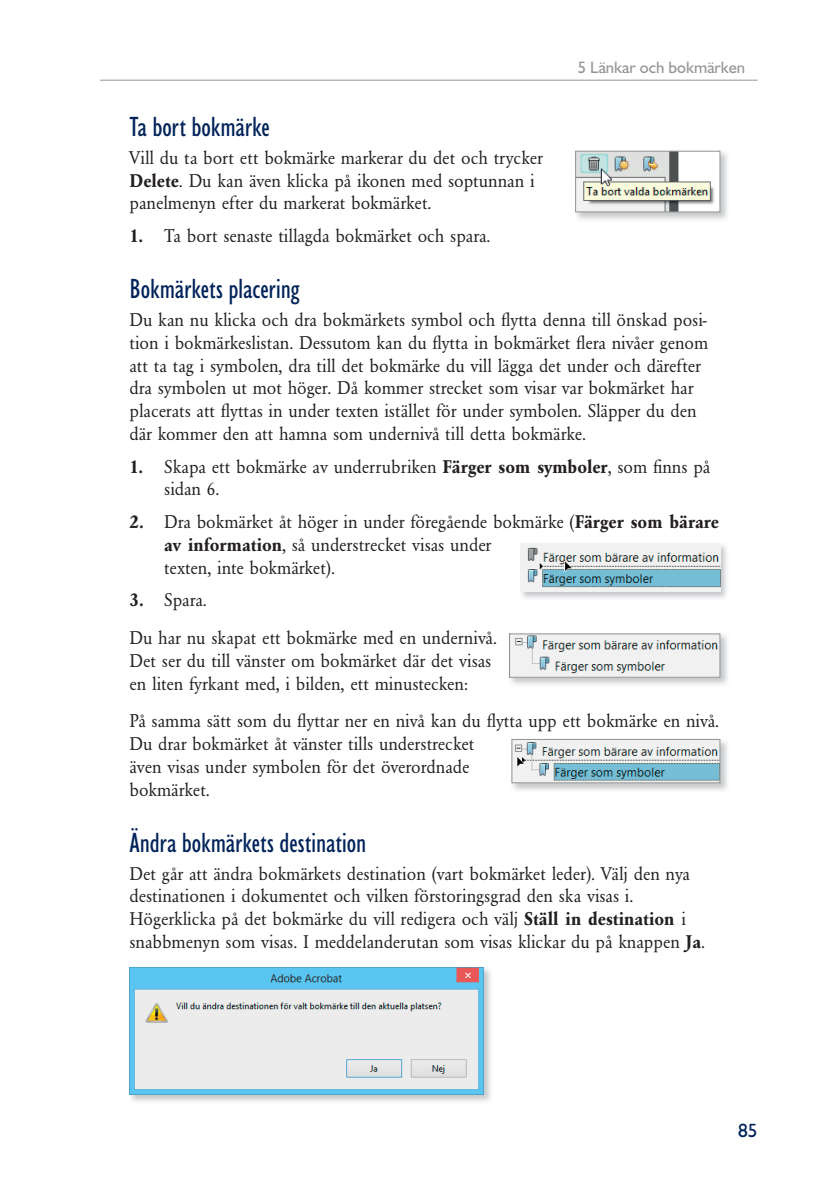
<style>
.page{position:relative;width:821px;height:1203px;background:#fff}
.page>*{position:absolute;margin:0;border:0;box-sizing:border-box;transform-origin:0 0}
.t1{font:condensed 28px "Humanist 521 BT";letter-spacing:-.005em;color:#002359}
.t2{font:19.25px/22.8px "URW Garamond T Regu Narr";color:#231f20}
.t3{font:19.25px "Humanist 521 BT";color:#002359}
.t4{font:16.62px "Humanist 521 BT";color:#939598}
.s1{font-family:"URW Garamond T Bold Narr"}
</style>
<div class="page">
<hr style="left:100px;top:80px;width:657px;height:1px;background:#939598">
<img style="left:129px;top:967px;width:362px;height:135px">
<img style="left:129px;top:967px;width:354px;height:126px">
<img style="left:575px;top:150px;width:153px;height:70px">
<img style="left:577px;top:153px;width:141px;height:57px">
<div style="left:575px;top:151px;width:145px;height:61px;border:1px solid #939598"></div>
<img style="left:520px;top:543px;width:207px;height:56px">
<img style="left:520px;top:543px;width:200px;height:48px">
<img style="left:509px;top:633px;width:219px;height:52px">
<img style="left:511px;top:635px;width:207px;height:40px">
<div style="left:509px;top:633px;width:211px;height:44px;border:1px solid #939598"></div>
<img style="left:511px;top:739px;width:217px;height:52px">
<img style="left:513px;top:741px;width:205px;height:39px">
<div style="left:511px;top:739px;width:209px;height:43px;border:1px solid #939598"></div>
<p class="t4" style="left:577px;top:57px;width:169px">5 Länkar och bokmärken</p>
<h1 class="t1" style="left:129px;top:110px;width:142px">Ta bort bokmärke</h1>
<p class="t2" style="left:129px;top:146px;width:415px">Vill du ta bort ett bokmärke markerar du det och trycker<br><span class="s1">Delete</span>. Du kan även klicka på ikonen med soptunnan i panelmenyn efter du markerat bokmärket.</p>
<p class="t2" style="left:129px;top:224px;width:362px"><span class="s1">1.</span> Ta bort senaste tillagda bokmärket och spara.</p>
<h1 class="t1" style="left:129px;top:273px;width:172px">Bokmärkets placering</h1>
<p class="t2" style="left:129px;top:308px;width:580px">Du kan nu klicka och dra bokmärkets sym bol och flytta denna till öns kad posi&shy;tion i bok mär kes lis tan. Dess ut om kan du flytta in bokmärket flera nivåer genom att ta tag i symbolen, dra till det bok mär ke du vill läg ga det under och där ef ter dra sym bo len ut mot hö ger. Då kom mer strecket som vi sar var bok mär ket har pla ce rats att flyt tas in under tex ten is täl let för un der sym bo len. Släp per du den där kom mer den att ham na som un der ni vå till det ta bok mär ke.</p>
<p class="t2" style="left:164px;top:455px;width:547px;text-indent:-35px"><span class="s1">1.</span> Skapa ett bokmärke av underrubriken <span class="s1">Färger som symboler</span>, som finns på sidan 6.</p>
<p class="t2" style="left:164px;top:510px;width:556px;text-indent:-35px"><span class="s1">2.</span> Dra bokmärket åt höger in under föregående bokmärke (<span class="s1">Färger som bärare av information</span>, så understrecket visas under<br>texten, inte bokmärket).</p>
<p class="t2" style="left:129px;top:581px;width:369px;line-height:37.6px"><span class="s1">3.</span> Spara.<br>Du har nu skapat ett bokmärke med en undernivå.</p>
<p class="t2" style="left:129px;top:649px;width:363px">Det ser du till vänster om bokmärket där det visas en liten fyrkant med, i bilden, ett minustecken:</p>
<p class="t2" style="left:129px;top:709px;width:591px">På samma sätt som du flyttar ner en nivå kan du flytta upp ett bokmärke en nivå.<br>Du drar bokmärket åt vänster tills understrecket<br>även visas under symbolen för det överordnade<br>bokmärket.</p>
<h1 class="t1" style="left:129px;top:826px;width:238px">Ändra bokmärkets destination</h1>
<p class="t2" style="left:129px;top:861px;width:577px">Det går att ändra bokmärkets destination (vart bokmärket leder). Välj den nya destinationen i dokumentet och vilken förstoringsgrad den ska visas i.<br>Högerklicka på det bokmärke du vill redigera och välj <span class="s1">Ställ in destination</span> i snabbmenyn som visas. I meddelanderutan som visas klickar du på knappen <span class="s1">Ja</span>.</p>
<p class="t3" style="left:738px;top:1118px;width:21px">85</p>
</div>
